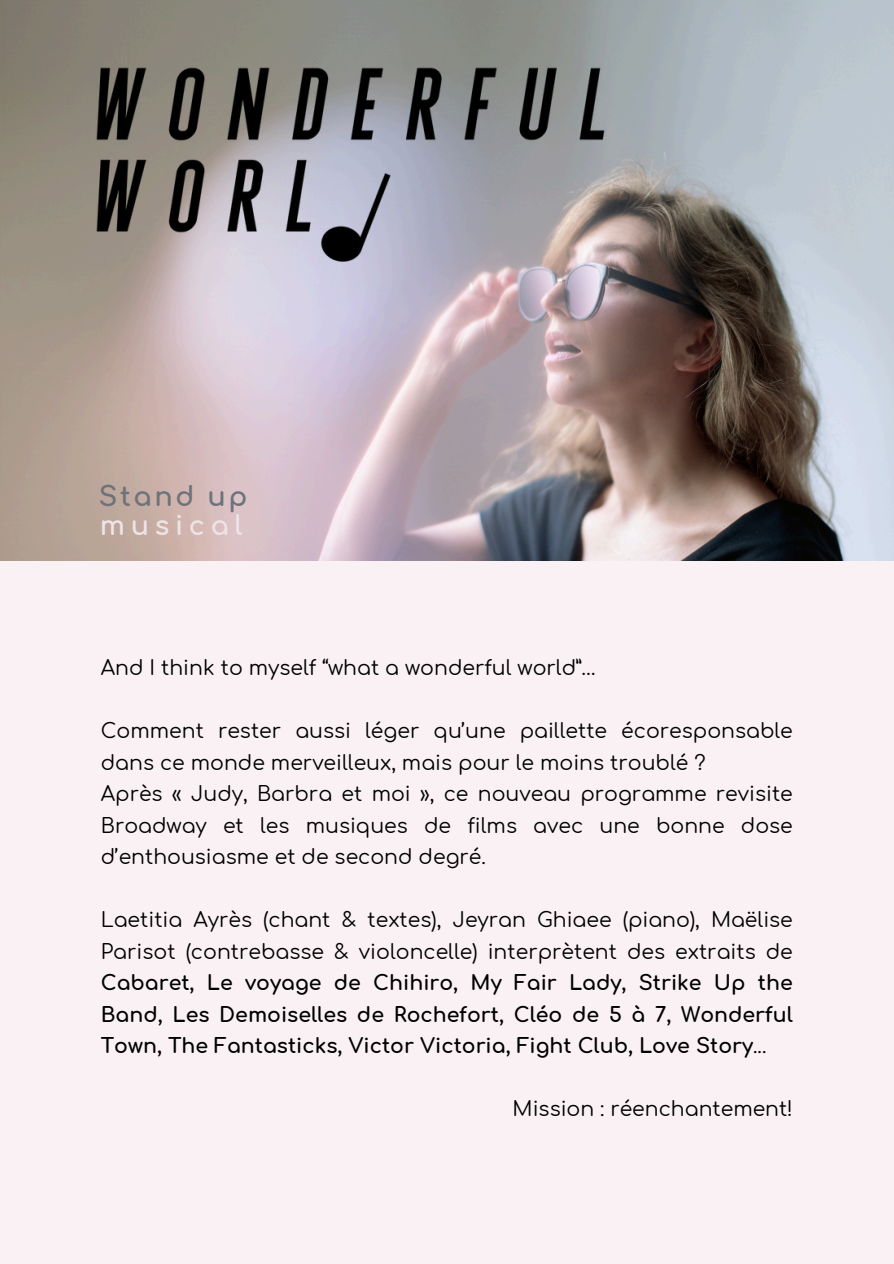
<style>
.page{position:relative;width:894px;height:1264px;background:#fff}
.page>*{position:absolute;margin:0;border:0;box-sizing:border-box;transform-origin:0 0}
.t1{font:700 27px "Comfortaa";letter-spacing:.095em;color:#6d727b}
.t2{font:700 26.85px "Comfortaa";letter-spacing:.21em;color:#ede4e8}
.t3{font:20.4px/31.5px "Comfortaa";color:#000}
.t4{font:700 20.4px/31.5px "Comfortaa";color:#000;text-align:justify}
.s1{font-weight:400}
</style>
<div class="page">
<div style="left:0;top:0;width:893px;height:1263px;background:#faf1f5"></div>
<img style="left:0;top:0;width:893px;height:560px">
<img style="left:66px;top:18px;width:636px;height:259px">
<p class="t1" style="left:99px;top:482px;width:150px">Stand up</p>
<p class="t2" style="left:100px;top:511px;width:144px">musical</p>
<h1 class="t3" style="left:101px;top:652px;width:497px">And I think to myself “what a wonderful world”…</h1>
<h1 class="t3" style="left:101px;top:715px;width:693px">Comment rester aussi léger qu’une paillette écoresponsable dans ce monde merveilleux, mais pour le moins troublé ?</h1>
<p class="t3" style="left:101px;top:778px;width:693px;text-align:justify">Après « Judy, Barbra et moi », ce nouveau programme revisite Broadway et les musiques de films avec une bonne dose d’enthousiasme et de second degré.</p>
<p class="t4" style="left:101px;top:904px;width:693px"><span class="s1">Laetitia Ayrès (chant &amp; textes), Jeyran Ghiaee (piano), Maëlise Parisot (contrebasse &amp; violoncelle) interprètent des extraits de </span>Cabaret, Le voyage de Chihiro, My Fair Lady, Strike Up the Band, Les Demoiselles de Rochefort, Cléo de 5 à 7, Wonderful Town, The Fantasticks, Victor Victoria, Fight Club, Love Story<span class="s1">...</span></p>
<p class="t3" style="left:512px;top:1093px;width:281px">Mission : réenchantement!</p>
</div>
